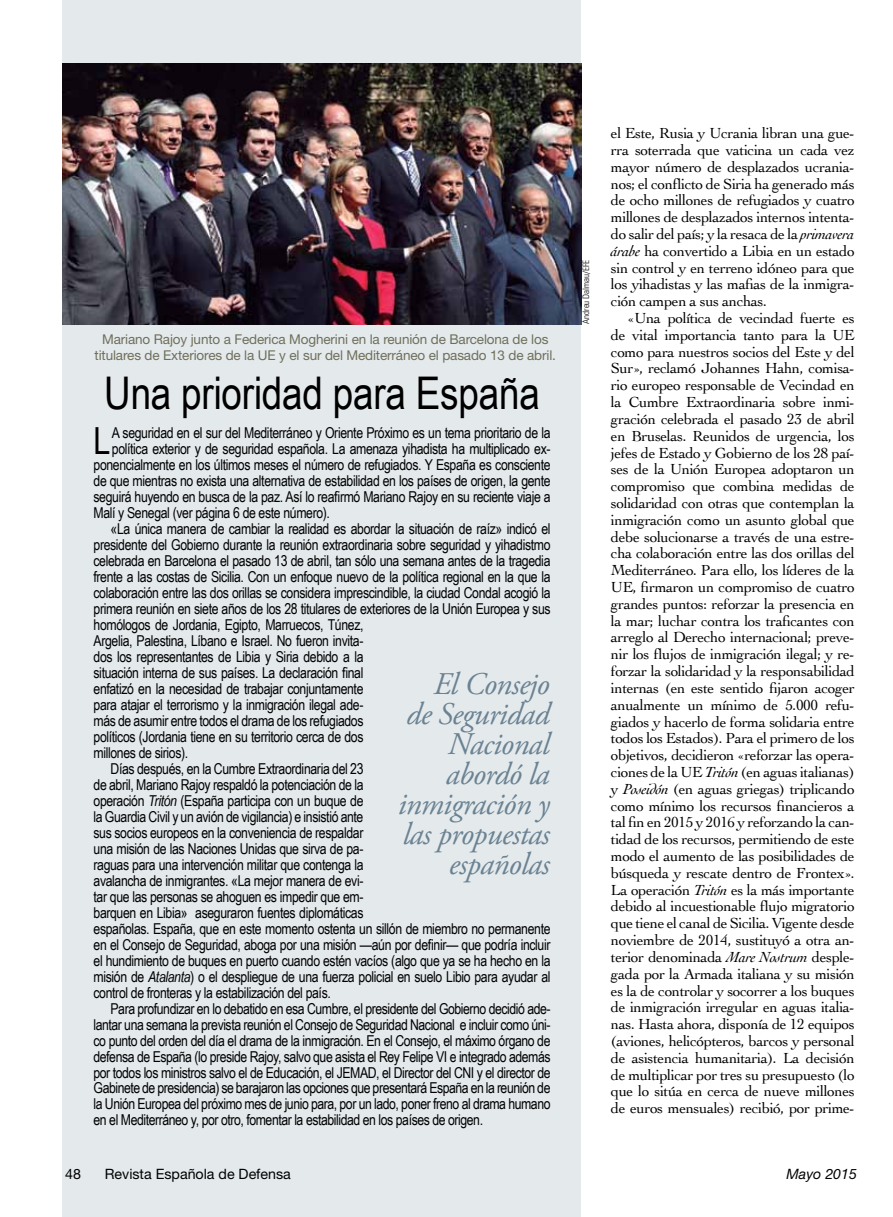
<style>
.page{position:relative;width:893px;height:1217px;background:#fff}
.page>*{position:absolute;margin:0;border:0;box-sizing:border-box;transform-origin:0 0}
.t1{font:45px "Arial Narrow";letter-spacing:-.005em;color:#000}
.t2{font:37.35px "Arial Narrow";color:#000}
.t3{font:italic 31.5px/30px "Adobe Garamond Pro";letter-spacing:-.02em;color:#6a8292;text-align:right}
.t4{font:15.3px/16.8px "Cochin";letter-spacing:-.025em;color:#000;text-align:justify}
.t5{font:15px "Arial Narrow";letter-spacing:-.025em;color:#000}
.t6{font:14.25px "Helvetica Neue";color:#000}
.t7{font:italic 14.25px "Helvetica Neue";color:#000}
.t8{font:13.5px/15.8px "Helvetica Neue";letter-spacing:-.01em;color:#6e6f5a;text-align:center}
.t9{font:300 condensed 9px "Univers";letter-spacing:-.005em;color:#000}
.s1{font-style:italic}
</style>
<div class="page">
<div style="left:62px;top:0;width:519px;height:1216px;background:#e4e9ec"></div>
<img style="left:62px;top:64px;width:519px;height:260px">
<p class="t8" style="left:95px;top:331px;width:463px">Mariano Rajoy junto a Federica Mogherini en la reunión de Barcelona de los titulares de Exteriores de la UE y el sur del Mediterráneo el pasado 13 de abril.</p>
<h1 class="t1" style="left:104px;top:360px;width:437px">Una prioridad para España</h1>
<h2 class="t2" style="left:94px;top:413px;width:19px">L</h2>
<p class="t5" style="left:112px;top:421px;width:440px">A seguridad en el sur del Mediterráneo y Oriente Próximo es un tema prioritario de la</p>
<p class="t5" style="left:112px;top:437px;width:440px">política exterior y de seguridad española. La amenaza yihadista ha multiplicado ex-</p>
<p class="t5" style="left:94px;top:453px;width:459px">ponencialmente en los últimos meses el número de refugiados. Y España es consciente</p>
<p class="t5" style="left:94px;top:469px;width:459px">de que mientras no exista una alternativa de estabilidad en los países de origen, la gente</p>
<p class="t5" style="left:94px;top:485px;width:459px">seguirá huyendo en busca de la paz. Así lo reafirmó Mariano Rajoy en su reciente viaje a</p>
<p class="t5" style="left:94px;top:501px;width:238px">Malí y Senegal (ver página 6 de este número).</p>
<p class="t5" style="left:111px;top:517px;width:442px">«La única manera de cambiar la realidad es abordar la situación de raíz» indicó el</p>
<p class="t5" style="left:94px;top:533px;width:459px">presidente del Gobierno durante la reunión extraordinaria sobre seguridad y yihadistmo</p>
<p class="t5" style="left:94px;top:549px;width:458px">celebrada en Barcelona el pasado 13 de abril, tan sólo una semana antes de la tragedia</p>
<p class="t5" style="left:94px;top:565px;width:459px">frente a las costas de Sicilia. Con un enfoque nuevo de la política regional en la que la</p>
<p class="t5" style="left:94px;top:581px;width:459px">colaboración entre las dos orillas se considera imprescindible, la ciudad Condal acogió la</p>
<p class="t5" style="left:94px;top:597px;width:459px">primera reunión en siete años de los 28 titulares de exteriores de la Unión Europea y sus</p>
<p class="t5" style="left:94px;top:613px;width:271px">homólogos de Jordania, Egipto, Marruecos, Túnez,</p>
<p class="t5" style="left:94px;top:629px;width:271px">Argelia, Palestina, Líbano e Israel. No fueron invita-</p>
<p class="t5" style="left:94px;top:645px;width:271px">dos los representantes de Libia y Siria debido a la</p>
<p class="t5" style="left:94px;top:661px;width:271px">situación interna de sus países. La declaración final</p>
<p class="t5" style="left:94px;top:677px;width:271px">enfatizó en la necesidad de trabajar conjuntamente</p>
<p class="t5" style="left:94px;top:693px;width:271px">para atajar el terrorismo y la inmigración ilegal ade-</p>
<p class="t5" style="left:94px;top:709px;width:272px">más de asumir entre todos el drama de los refugiados</p>
<p class="t5" style="left:94px;top:725px;width:271px">políticos (Jordania tiene en su territorio cerca de dos</p>
<p class="t5" style="left:94px;top:741px;width:96px">millones de sirios).</p>
<p class="t5" style="left:111px;top:757px;width:254px">Días después, en la Cumbre Extraordinaria del 23</p>
<p class="t5" style="left:94px;top:773px;width:271px">de abril, Mariano Rajoy respaldó la potenciación de la</p>
<p class="t5" style="left:94px;top:789px;width:271px">operación <span class="s1">Tritón</span> (España participa con un buque de</p>
<p class="t5" style="left:94px;top:805px;width:271px">la Guardia Civil y un avión de vigilancia) e insistió ante</p>
<p class="t5" style="left:94px;top:821px;width:271px">sus socios europeos en la conveniencia de respaldar</p>
<p class="t5" style="left:94px;top:837px;width:271px">una misión de las Naciones Unidas que sirva de pa-</p>
<p class="t5" style="left:94px;top:853px;width:271px">raguas para una intervención militar que contenga la</p>
<p class="t5" style="left:94px;top:869px;width:271px">avalancha de inmigrantes. «La mejor manera de evi-</p>
<p class="t5" style="left:94px;top:885px;width:272px">tar que las personas se ahoguen es impedir que em-</p>
<p class="t5" style="left:94px;top:901px;width:271px">barquen en Libia» aseguraron fuentes diplomáticas</p>
<p class="t5" style="left:94px;top:917px;width:458px">españolas. España, que en este momento ostenta un sillón de miembro no permanente</p>
<p class="t5" style="left:94px;top:933px;width:458px">en el Consejo de Seguridad, aboga por una misión —aún por definir— que podría incluir</p>
<p class="t5" style="left:94px;top:949px;width:458px">el hundimiento de buques en puerto cuando estén vacíos (algo que ya se ha hecho en la</p>
<p class="t5" style="left:94px;top:965px;width:458px">misión de <span class="s1">Atalanta</span>) o el despliegue de una fuerza policial en suelo Libio para ayudar al</p>
<p class="t5" style="left:94px;top:981px;width:239px">control de fronteras y la estabilización del país.</p>
<p class="t5" style="left:111px;top:996px;width:442px">Para profundizar en lo debatido en esa Cumbre, el presidente del Gobierno decidió ade-</p>
<p class="t5" style="left:94px;top:1012px;width:459px">lantar una semana la prevista reunión el Consejo de Seguridad Nacional e incluir como úni-</p>
<p class="t5" style="left:94px;top:1028px;width:458px">co punto del orden del día el drama de la inmigración. En el Consejo, el máximo órgano de</p>
<p class="t5" style="left:94px;top:1044px;width:459px">defensa de España (lo preside Rajoy, salvo que asista el Rey Felipe VI e integrado además</p>
<p class="t5" style="left:94px;top:1060px;width:459px">por todos los ministros salvo el de Educación, el JEMAD, el Director del CNI y el director de</p>
<p class="t5" style="left:94px;top:1076px;width:458px">Gabinete de presidencia) se barajaron las opciones que presentará España en la reunión de</p>
<p class="t5" style="left:94px;top:1092px;width:459px">la Unión Europea del próximo mes de junio para, por un lado, poner freno al drama humano</p>
<p class="t5" style="left:94px;top:1108px;width:391px">en el Mediterráneo y, por otro, fomentar la estabilidad en los países de origen.</p>
<h3 class="t3" style="left:398px;top:670px;width:153px">El Consejo<br>de Seguridad<br>Nacional abordó la inmigración y las propuestas españolas</h3>
<p class="t6" style="left:65px;top:1164px;width:17px">48</p>
<p class="t6" style="left:105px;top:1164px;width:188px">Revista Española de Defensa</p>
<p class="t9" style="left:581px;top:324px;width:66px;rotate:-90deg">Andreu Dalmau/EFE</p>
<p class="t4" style="left:611px;top:124px;width:245px">el Este, Rusia y Ucrania libran una gue&shy;rra soterrada que vaticina un cada vez mayor número de desplazados ucrania&shy;nos; el conflicto de Siria ha generado más de ocho millones de refugiados y cuatro millones de desplazados internos intenta&shy;do salir del país; y la resaca de la <span class="s1">primavera árabe</span> ha convertido a Libia en un estado sin control y en terreno idóneo para que los yihadistas y las mafias de la inmigra&shy;ción campen a sus anchas.</p>
<p class="t4" style="left:611px;top:309px;width:245px;text-indent:17px">«Una política de vecindad fuerte es de vital importancia tanto para la UE como para nuestros socios del Este y del Sur», reclamó Johannes Hahn, comisa&shy;rio europeo responsable de Vecindad en la Cumbre Extraordinaria sobre inmi&shy;gración celebrada el pasado 23 de abril en Bruselas. Reunidos de urgencia, los jefes de Estado y Gobierno de los 28 paí&shy;ses de la Unión Europea adoptaron un compromiso que combina medidas de solidaridad con otras que contemplan la inmigración como un asunto global que debe solucionarse a través de una estre&shy;cha colaboración entre las dos orillas del Mediterráneo. Para ello, los líderes de la UE, firmaron un compromiso de cuatro grandes puntos: reforzar la presencia en la mar; luchar contra los traficantes con arreglo al Derecho internacional; preve&shy;nir los flujos de inmigración ilegal; y re&shy;forzar la solidaridad y la responsabilidad internas (en este sentido fijaron acoger anualmente un mínimo de 5.000 refu&shy;giados y hacerlo de forma solidaria entre todos los Estados). Para el primero de los objetivos, decidieron «reforzar las opera&shy;ciones de la UE <span class="s1">Tritón</span> (en aguas italianas) y <span class="s1">Poseidón</span> (en aguas griegas) triplicando como mínimo los recursos financieros a tal fin en 2015 y 2016 y reforzando la can&shy;tidad de los recursos, permitiendo de este modo el aumento de las posibilidades de búsqueda y rescate dentro de Frontex».<br>La operación <span class="s1">Tritón</span> es la más importante debido al incuestionable flujo migratorio que tiene el canal de Sicilia. Vigente desde noviembre de 2014, sustituyó a otra an&shy;terior denominada <span class="s1">Mare Nostrum</span> desple&shy;gada por la Armada italiana y su misión es la de controlar y socorrer a los buques de inmigración irregular en aguas italia&shy;nas. Hasta ahora, disponía de 12 equipos (aviones, helicópteros, barcos y personal de asistencia humanitaria). La decisión de multiplicar por tres su presupuesto (lo que lo sitúa en cerca de nueve millones de euros mensuales) recibió, por prime-</p>
<p class="t7" style="left:787px;top:1164px;width:72px">Mayo 2015</p>
</div>
